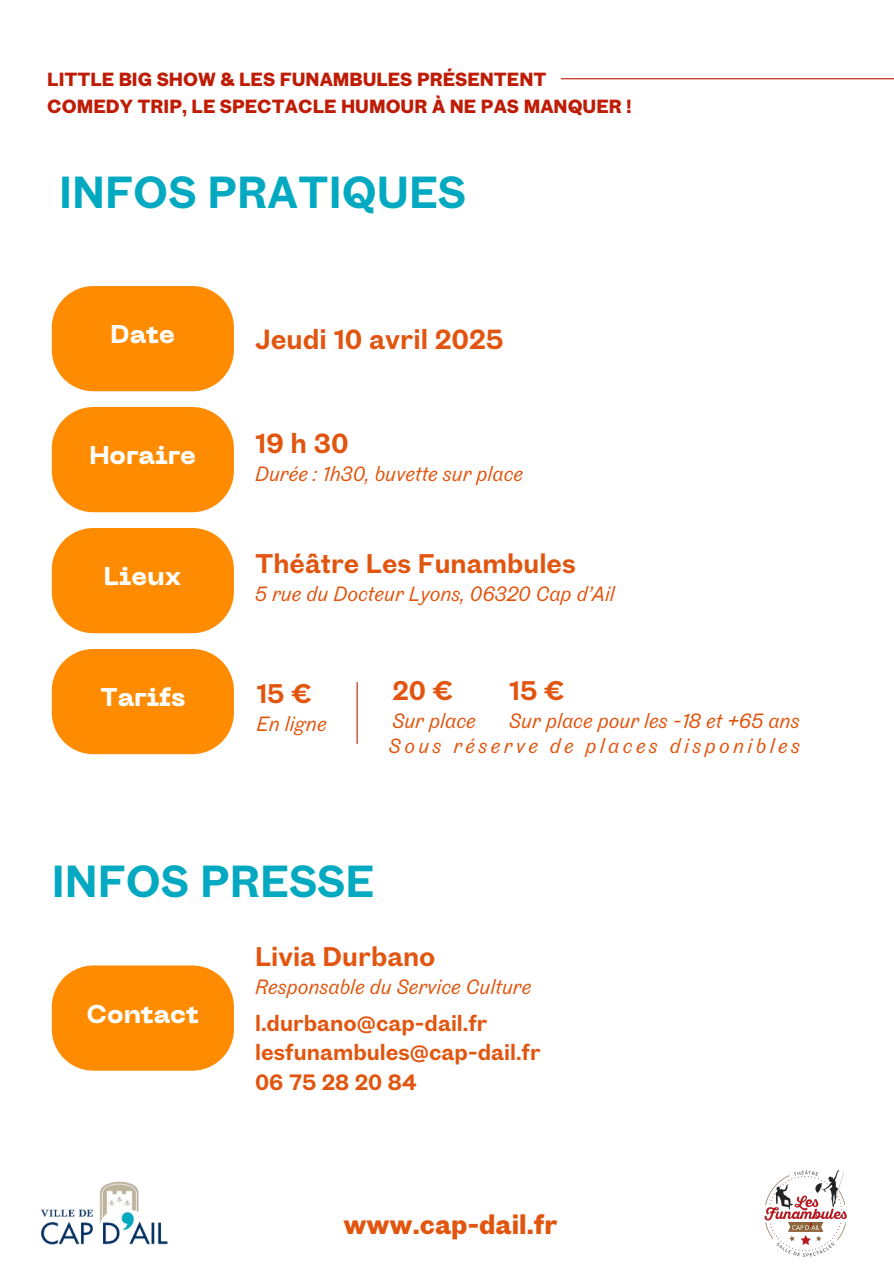
<style>
.page{position:relative;width:894px;height:1264px;background:#fff}
.page>*{position:absolute;margin:0;border:0;box-sizing:border-box;transform-origin:0 0}
.t1{font:700 42.45px "Touvlo";color:#02a9c0}
.t2{font:700 26.1px "Touvlo";color:#e1550f}
.t3{font:700 25.5px "Touvlo";color:#e1550f}
.t4{font:800 25.5px "PP Neue Machina";color:#fff}
.t5{font:800 25.5px "Touvlo";color:#e1550f}
.t6{font:700 21px/29.2px "Touvlo";color:#e1550f}
.t7{font:italic 19.5px "Touvlo";color:#e1550f}
.t8{font:italic 19.35px "Touvlo";letter-spacing:.175em;color:#e1550f}
.t9{font:800 18px "Touvlo";color:#bf1c06}
</style>
<div class="page">
<hr style="left:560px;top:78px;width:333px;height:1px;background:#bf1c06">
<img style="left:764px;top:1169px;width:83px;height:88px">
<img style="left:41px;top:1181px;width:127px;height:64px">
<svg style="left:52px;top:286px;width:182px;height:105px;background:#ff9413"></svg>
<svg style="left:52px;top:528px;width:182px;height:105px;background:#ff9413"></svg>
<svg style="left:52px;top:407px;width:182px;height:105px;background:#ff9413"></svg>
<svg style="left:52px;top:649px;width:182px;height:105px;background:#ff9413"></svg>
<hr style="left:356px;top:682px;width:1px;height:61px;background:#bf1c06">
<svg style="left:52px;top:965px;width:182px;height:105px;background:#ff9514"></svg>
<p class="t9" style="left:47px;top:65px;width:500px">LITTLE BIG SHOW &amp; LES FUNAMBULES PRÉSENTENT</p>
<h2 class="t9" style="left:47px;top:92px;width:585px">COMEDY TRIP, LE SPECTACLE HUMOUR À NE PAS MANQUER !</h2>
<p class="t1" style="left:59px;top:161px;width:408px">INFOS PRATIQUES</p>
<h1 class="t4" style="left:110px;top:325px;width:66px">Date</h1>
<h2 class="t2" style="left:255px;top:319px;width:250px">Jeudi 10 avril 2025</h2>
<h2 class="t4" style="left:89px;top:445px;width:108px">Horaire</h2>
<h2 class="t4" style="left:104px;top:566px;width:79px">Lieux</h2>
<h4 class="t2" style="left:255px;top:423px;width:95px">19 h 30</h4>
<h4 class="t7" style="left:255px;top:459px;width:269px">Durée : 1h30, buvette sur place</h4>
<h2 class="t3" style="left:255px;top:544px;width:322px">Théâtre Les Funambules</h2>
<h2 class="t7" style="left:255px;top:579px;width:361px">5 rue du Docteur Lyons, 06320 Cap d’Ail</h2>
<h4 class="t4" style="left:100px;top:687px;width:86px">Tarifs</h4>
<h4 class="t3" style="left:256px;top:674px;width:57px">15 €</h4>
<h4 class="t7" style="left:256px;top:709px;width:72px">En ligne</h4>
<p class="t3" style="left:392px;top:671px;width:62px">20 €</p>
<p class="t7" style="left:392px;top:706px;width:85px">Sur place</p>
<h4 class="t3" style="left:509px;top:671px;width:57px">15 €</h4>
<h4 class="t7" style="left:509px;top:706px;width:292px">Sur place pour les -18 et +65 ans</h4>
<h4 class="t8" style="left:389px;top:731px;width:412px">Sous réserve de places disponibles</h4>
<h4 class="t1" style="left:52px;top:849px;width:324px">INFOS PRESSE</h4>
<h4 class="t4" style="left:86px;top:1004px;width:114px">Contact</h4>
<h1 class="t3" style="left:255px;top:937px;width:182px">Livia Durbano</h1>
<h1 class="t7" style="left:255px;top:972px;width:277px">Responsable du Service Culture</h1>
<h2 class="t6" style="left:255px;top:1007px;width:287px">l.durbano@cap-dail.fr lesfunambules@cap-dail.fr<br>06 75 28 20 84</h2>
<p class="t5" style="left:343px;top:1205px;width:216px">www.cap-dail.fr</p>
</div>
